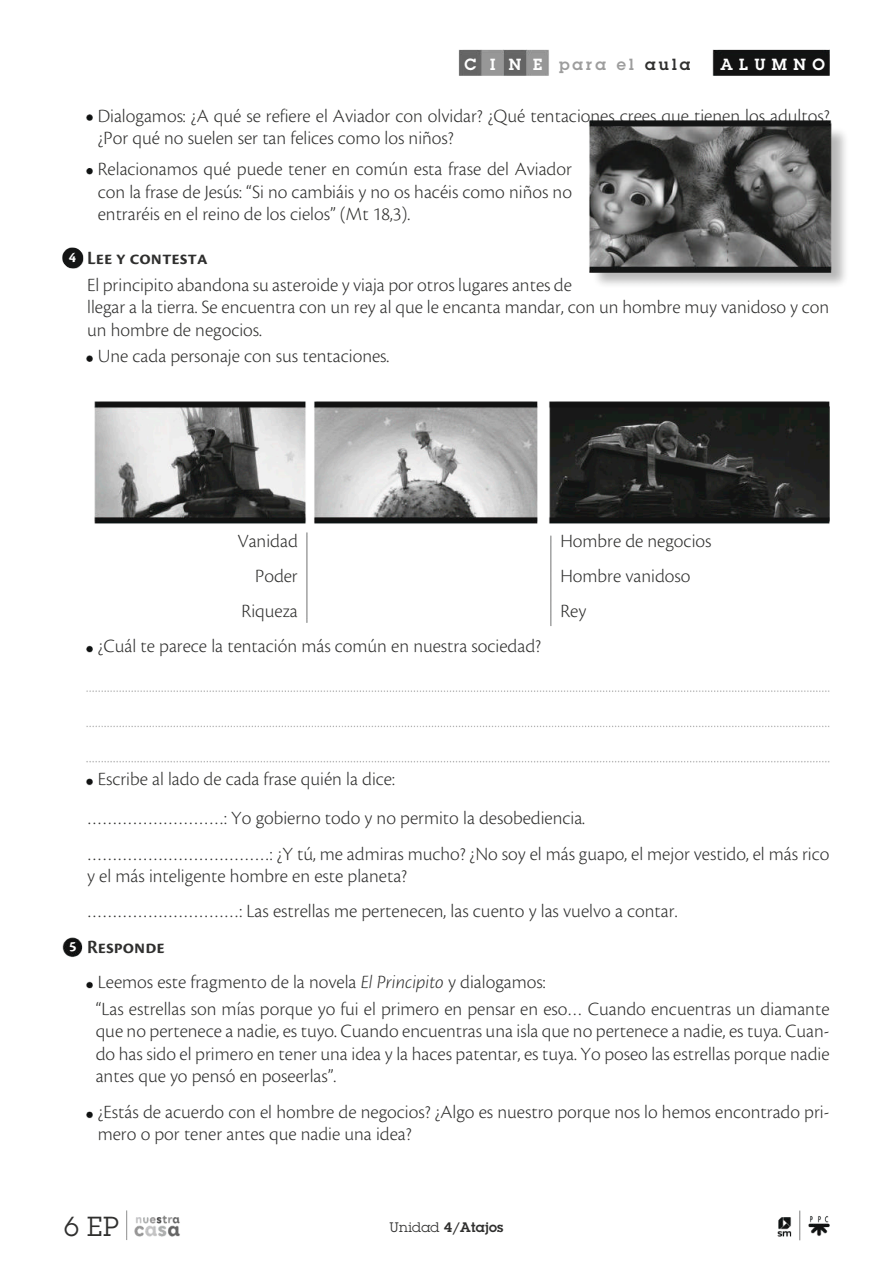
<style>
.page{position:relative;width:893px;height:1263px;background:#fff}
.page>*{position:absolute;margin:0;border:0;box-sizing:border-box;transform-origin:0 0}
.t1{font:27px "Lubalin Graph Std";color:#2f2f2e}
.t2{font:300 19.5px/22.5px "Cronos Pro";color:#2f2f2e}
.t3{font:600 19.5px "Cronos Pro";color:#2f2f2e}
.t4{font:600 15.9px "Lubalin Graph Std";letter-spacing:.2em;color:#9d9d9d}
.t5{font:600 15.9px "Lubalin Graph Std";letter-spacing:.4em;color:#fff}
.t6{font:700 15px "Cronos Pro";color:#fff}
.t7{font:600 13.5px "Lubalin Graph Std";letter-spacing:.02em;color:#2f2f2e}
.s1{color:#fff}
.s2{color:#2f2f2e}
.s3{font-weight:600}
.s4{font-style:italic}
.s5{font-weight:400}
</style>
<div class="page">
<img style="left:63px;top:50px;width:783px;height:1190px">
<img style="left:63px;top:121px;width:769px;height:152px">
<img style="left:63px;top:248px;width:1px;height:19px">
<img style="left:64px;top:248px;width:20px;height:20px">
<p class="t4" style="left:464px;top:54px;width:227px"><span class="s1">C I N E</span> para el <span class="s2">aula</span></p>
<p class="t5" style="left:721px;top:54px;width:106px">ALUMNO</p>
<p class="t6" style="left:69px;top:249px;width:9px">4</p>
<p class="t2" style="left:98px;top:104px;width:733px">Dialogamos: ¿A qué se refiere el Aviador con olvidar? ¿Qué tentaciones crees que tienen los adultos? ¿Por qué no suelen ser tan felices como los niños?</p>
<p class="t2" style="left:98px;top:158px;width:476px;text-align:justify">Relacionamos qué puede tener en común esta frase del Aviador con la frase de Jesús: “Si no cambiáis y no os hacéis como niños no entraréis en el reino de los cielos” (Mt 18,3).</p>
<p class="t3" style="left:87px;top:247px;width:122px">Lee y contesta</p>
<p class="t2" style="left:87px;top:273px;width:744px">El principito abandona su asteroide y viaja por otros lugares antes de<br>llegar a la tierra. Se encuentra con un rey al que le encanta mandar, con un hombre muy vanidoso y con un hombre de negocios.</p>
<p class="t2" style="left:98px;top:345px;width:293px">Une cada personaje con sus tentaciones.</p>
<p class="t2" style="left:237px;top:529px;width:62px">Vanidad</p>
<p class="t2" style="left:560px;top:529px;width:153px">Hombre de negocios</p>
<p class="t2" style="left:255px;top:564px;width:44px">Poder</p>
<p class="t2" style="left:560px;top:564px;width:132px">Hombre vanidoso</p>
<p class="t2" style="left:241px;top:600px;width:58px">Riqueza</p>
<p class="t2" style="left:560px;top:600px;width:27px">Rey</p>
<p class="t2" style="left:98px;top:635px;width:445px">¿Cuál te parece la tentación más común en nuestra sociedad?</p>
<p class="t6" style="left:69px;top:938px;width:9px">5</p>
<p class="t2" style="left:87px;top:759px;width:499px;line-height:39.5px;text-indent:11px">Escribe al lado de cada frase quién la dice:<br>………………………: Yo gobierno todo y no permito la desobediencia.</p>
<p class="t2" style="left:87px;top:842px;width:744px">………………………………: ¿Y tú, me admiras mucho? ¿No soy el más guapo, el mejor vestido, el más rico y el más inteligente hombre en este planeta?</p>
<p class="t2" style="left:87px;top:900px;width:592px">…………………………: Las estrellas me pertenecen, las cuento y las vuelvo a contar.</p>
<p class="t2" style="left:98px;top:929px;width:449px;line-height:35.2px;text-indent:-11px"><span class="s3">Responde<br></span>Leemos este fragmento de la novela <span class="s4">El Principito</span> y dialogamos:</p>
<p class="t2" style="left:96px;top:997px;width:735px;text-align:justify">“Las estrellas son mías porque yo fui el primero en pensar en eso… Cuando encuentras un diamante que no pertenece a nadie, es tuyo. Cuando encuentras una isla que no pertenece a nadie, es tuya. Cuan&shy;do has sido el primero en tener una idea y la haces patentar, es tuya. Yo poseo las estrellas porque nadie antes que yo pensó en poseerlas”.</p>
<p class="t2" style="left:98px;top:1100px;width:733px">¿Estás de acuerdo con el hombre de negocios? ¿Algo es nuestro porque nos lo hemos encontrado pri&shy;mero o por tener antes que nadie una idea?</p>
<h1 class="t1" style="left:64px;top:1209px;width:56px">6 EP</h1>
<p class="t7" style="left:389px;top:1218px;width:115px"><span class="s5">Unidad</span> 4/Atajos</p>
</div>
